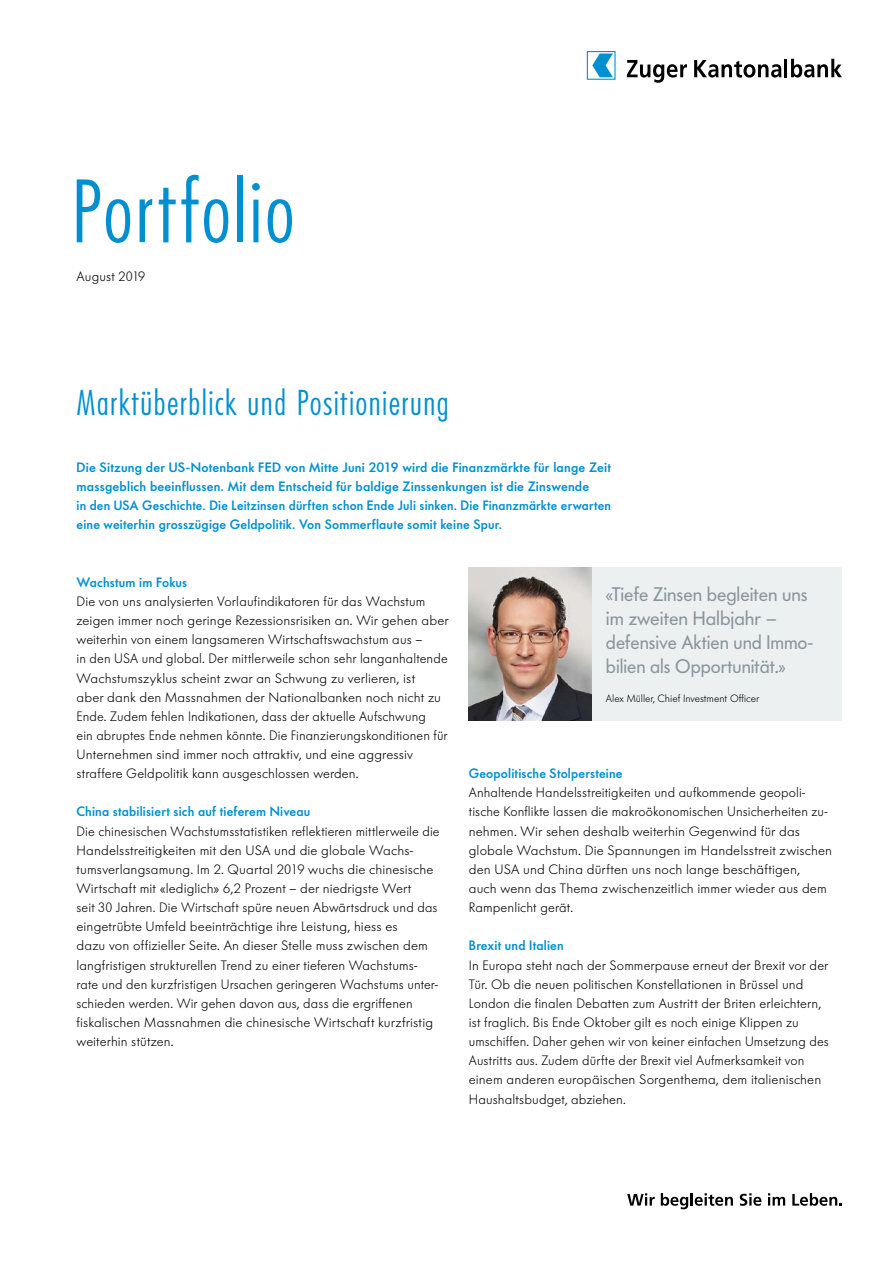
<style>
.page{position:relative;width:893px;height:1263px;background:#fff}
.page>*{position:absolute;margin:0;border:0;box-sizing:border-box;transform-origin:0 0}
.t1{font:300 90px "Futura Condensed BQ";letter-spacing:.03em;color:#0090d1}
.t2{font:300 36px "Futura Condensed BQ";letter-spacing:.035em;color:#0090d1}
.t3{font:19.5px/24px "Futura BQ";color:#89969d}
.t4{font:300 13.5px/19.2px "Futura BQ";letter-spacing:.01em;color:#000}
.t5{font:500 13.5px/19.2px "Futura BQ";letter-spacing:.015em;color:#0090d1}
.t6{font:300 10.5px "Futura BQ";color:#000}
</style>
<div class="page">
<svg style="left:627px;top:60px;width:60px;height:23px"></svg>
<svg style="left:694px;top:60px;width:87px;height:18px"></svg>
<hr style="left:784px;top:59px;width:3px;height:18px;background:#000">
<svg style="left:791px;top:59px;width:51px;height:19px"></svg>
<svg style="left:587px;top:51px;width:29px;height:29px"></svg>
<svg style="left:592px;top:54px;width:21px;height:23px"></svg>
<svg style="left:627px;top:1193px;width:28px;height:12px"></svg>
<svg style="left:661px;top:1193px;width:72px;height:16px"></svg>
<svg style="left:740px;top:1193px;width:21px;height:13px"></svg>
<svg style="left:768px;top:1193px;width:17px;height:12px"></svg>
<svg style="left:792px;top:1193px;width:50px;height:13px"></svg>
<img style="left:469px;top:568px;width:123px;height:153px">
<div style="left:592px;top:568px;width:250px;height:153px;background:#edf0f1"></div>
<h1 class="t1" style="left:72px;top:161px;width:224px">Portfolio</h1>
<p class="t4" style="left:77px;top:266px;width:70px">August 2019</p>
<h2 class="t2" style="left:77px;top:382px;width:374px">Marktüberblick und Positionierung</h2>
<p class="t5" style="left:77px;top:458px;width:536px">Die Sitzung der US-Notenbank FED von Mitte Juni 2019 wird die Finanzmärkte für lange Zeit massgeblich beeinflussen. Mit dem Entscheid für baldige Zinssenkungen ist die Zinswende<br>in den USA Geschichte. Die Leitzinsen dürften schon Ende Juli sinken. Die Finanzmärkte erwarten eine weiterhin grosszügige Geldpolitik. Von Sommerflaute somit keine Spur.</p>
<p class="t5" style="left:77px;top:572px;width:112px">Wachstum im Fokus</p>
<p class="t4" style="left:77px;top:592px;width:373px">Die von uns analysierten Vorlaufindikatoren für das Wachstum zeigen immer noch geringe Rezessionsrisiken an. Wir gehen aber weiterhin von einem langsameren Wirtschaftswachstum aus –<br>in den USA und global. Der mittlerweile schon sehr langanhaltende Wachstumszyklus scheint zwar an Schwung zu verlieren, ist<br>aber dank den Massnahmen der Nationalbanken noch nicht zu Ende. Zudem fehlen Indikationen, dass der aktuelle Aufschwung<br>ein abruptes Ende nehmen könnte. Die Finanzierungskonditionen für Unternehmen sind immer noch attraktiv, und eine aggressiv straffere Geldpolitik kann ausgeschlossen werden.</p>
<p class="t5" style="left:77px;top:802px;width:235px">China stabilisiert sich auf tieferem Niveau</p>
<p class="t4" style="left:77px;top:821px;width:365px">Die chinesischen Wachstumsstatistiken reflektieren mittlerweile die Handelsstreitigkeiten mit den USA und die globale Wachs&shy;tumsverlangsamung. Im 2. Quartal 2019 wuchs die chinesische Wirtschaft mit «lediglich» 6,2 Prozent – der niedrigste Wert<br>seit 30 Jahren. Die Wirtschaft spüre neuen Abwärtsdruck und das eingetrübte Umfeld beeinträchtige ihre Leistung, hiess es<br>dazu von offizieller Seite. An dieser Stelle muss zwischen dem langfristigen strukturellen Trend zu einer tieferen Wachstums&shy;rate und den kurzfristigen Ursachen geringeren Wachstums unter&shy;schieden werden. Wir gehen davon aus, dass die ergriffenen fiskalischen Massnahmen die chinesische Wirtschaft kurzfristig weiterhin stützen.</p>
<h3 class="t3" style="left:606px;top:583px;width:209px">«Tiefe Zinsen begleiten uns im zweiten Halbjahr – defensive Aktien und Immo&shy;bilien als Opportunität.»</h3>
<p class="t6" style="left:606px;top:691px;width:155px">Alex Müller, Chief Investment Officer</p>
<p class="t5" style="left:469px;top:764px;width:155px">Geopolitische Stolpersteine</p>
<p class="t4" style="left:469px;top:783px;width:365px">Anhaltende Handelsstreitigkeiten und aufkommende geopoli&shy;tische Konflikte lassen die makroökonomischen Unsicherheiten zu&shy;nehmen. Wir sehen deshalb weiterhin Gegenwind für das globale Wachstum. Die Spannungen im Handelsstreit zwischen den USA und China dürften uns noch lange beschäftigen,<br>auch wenn das Thema zwischenzeitlich immer wieder aus dem Rampenlicht gerät.</p>
<p class="t5" style="left:469px;top:936px;width:96px">Brexit und Italien</p>
<p class="t4" style="left:469px;top:955px;width:361px">In Europa steht nach der Sommerpause erneut der Brexit vor der Tür. Ob die neuen politischen Konstellationen in Brüssel und London die finalen Debatten zum Austritt der Briten erleichtern, ist fraglich. Bis Ende Oktober gilt es noch einige Klippen zu umschiffen. Daher gehen wir von keiner einfachen Umsetzung des Austritts aus. Zudem dürfte der Brexit viel Aufmerksamkeit von einem anderen europäischen Sorgenthema, dem italienischen Haushaltsbudget, abziehen.</p>
</div>
